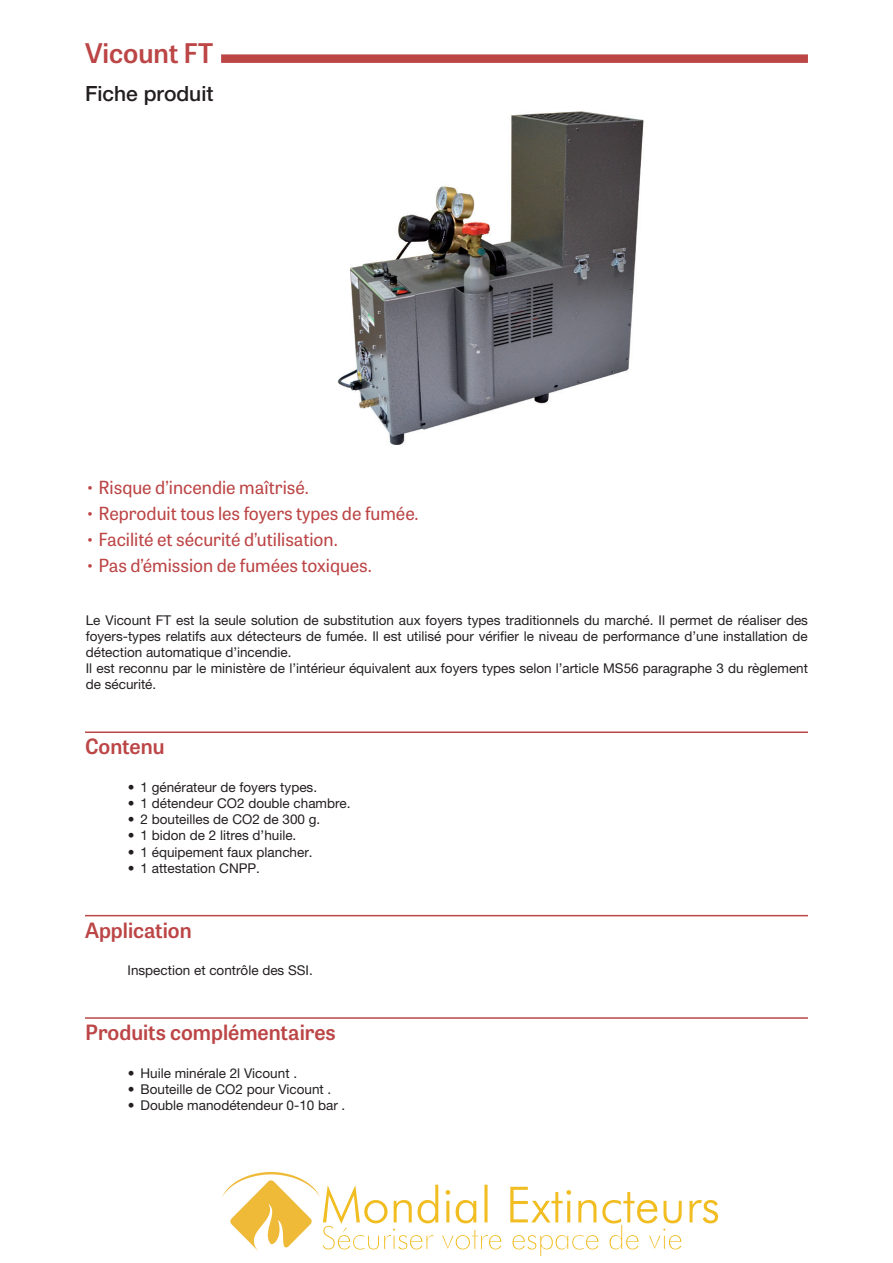
<style>
.page{position:relative;width:893px;height:1263px;background:#fff}
.page>*{position:absolute;margin:0;border:0;box-sizing:border-box;transform-origin:0 0}
.t1{font:600 27px "Tablet Gothic";color:#bc4546}
.Titre_Com{font:600 21px "Tablet Gothic";color:#bc4546}
.t2{font:500 21px "Helvetica Neue LT Pro";color:#231f20}
.t3{font:18px "Tablet Gothic";color:#bc4546}
.Descriptif{font:13.5px/16.2px "Helvetica Neue LT Pro";color:#231f20;text-align:justify}
.Texte_applications_s{font:13.5px "Helvetica Neue LT Pro";color:#231f20}
</style>
<div class="page">
<div style="left:221px;top:54px;width:587px;height:9px;background:#bc4546"></div>
<hr style="left:85px;top:1017px;width:723px;height:2px;background:#bc4546">
<hr style="left:85px;top:731px;width:723px;height:2px;background:#bc4546">
<img style="left:337px;top:111px;width:307px;height:334px">
<hr style="left:85px;top:915px;width:723px;height:1px;background:#bc4546">
<img style="left:222px;top:1173px;width:495px;height:83px">
<h1 class="t1" style="left:85px;top:34px;width:130px">Vicount FT</h1>
<h2 class="t2" style="left:85px;top:81px;width:130px">Fiche produit</h2>
<p class="t3" style="left:86px;top:475px;width:225px">• Risque d’incendie maîtrisé.</p>
<p class="t3" style="left:86px;top:501px;width:334px">• Reproduit tous les foyers types de fumée.</p>
<p class="t3" style="left:86px;top:527px;width:253px">• Facilité et sécurité d’utilisation.</p>
<p class="t3" style="left:86px;top:553px;width:288px">• Pas d’émission de fumées toxiques.</p>
<p class="Descriptif" style="left:86px;top:611px;width:724px">Le Vicount FT est la seule solution de substitution aux foyers types traditionnels du marché. Il permet de réaliser des foyers-types relatifs aux détecteurs de fumée. Il est utilisé pour vérifier le niveau de performance d’une installation de détection automatique d’incendie.</p>
<p class="Descriptif" style="left:86px;top:660px;width:724px">Il est reconnu par le ministère de l’intérieur équivalent aux foyers types selon l’article MS56 paragraphe 3 du règlement de sécurité.</p>
<p class="Titre_Com" style="left:85px;top:732px;width:81px">Contenu</p>
<p class="Descriptif" style="left:128px;top:779px;width:191px">• 1 générateur de foyers types.</p>
<p class="Descriptif" style="left:128px;top:795px;width:224px">• 1 détendeur CO2 double chambre.</p>
<p class="Descriptif" style="left:128px;top:811px;width:194px">• 2 bouteilles de CO2 de 300 g.</p>
<p class="Descriptif" style="left:128px;top:827px;width:170px">• 1 bidon de 2 litres d’huile.</p>
<p class="Descriptif" style="left:128px;top:843px;width:186px">• 1 équipement faux plancher.</p>
<p class="Descriptif" style="left:128px;top:860px;width:134px">• 1 attestation CNPP.</p>
<p class="Titre_Com" style="left:85px;top:915px;width:108px">Application</p>
<p class="Texte_applications_s" style="left:128px;top:962px;width:187px">Inspection et contrôle des SSI.</p>
<p class="Titre_Com" style="left:85px;top:1017px;width:252px">Produits complémentaires</p>
<p class="Descriptif" style="left:128px;top:1064px;width:171px">• Huile minérale 2l Vicount .</p>
<p class="Descriptif" style="left:128px;top:1080px;width:205px">• Bouteille de CO2 pour Vicount .</p>
<p class="Descriptif" style="left:128px;top:1097px;width:219px">• Double manodétendeur 0-10 bar .</p>
</div>
